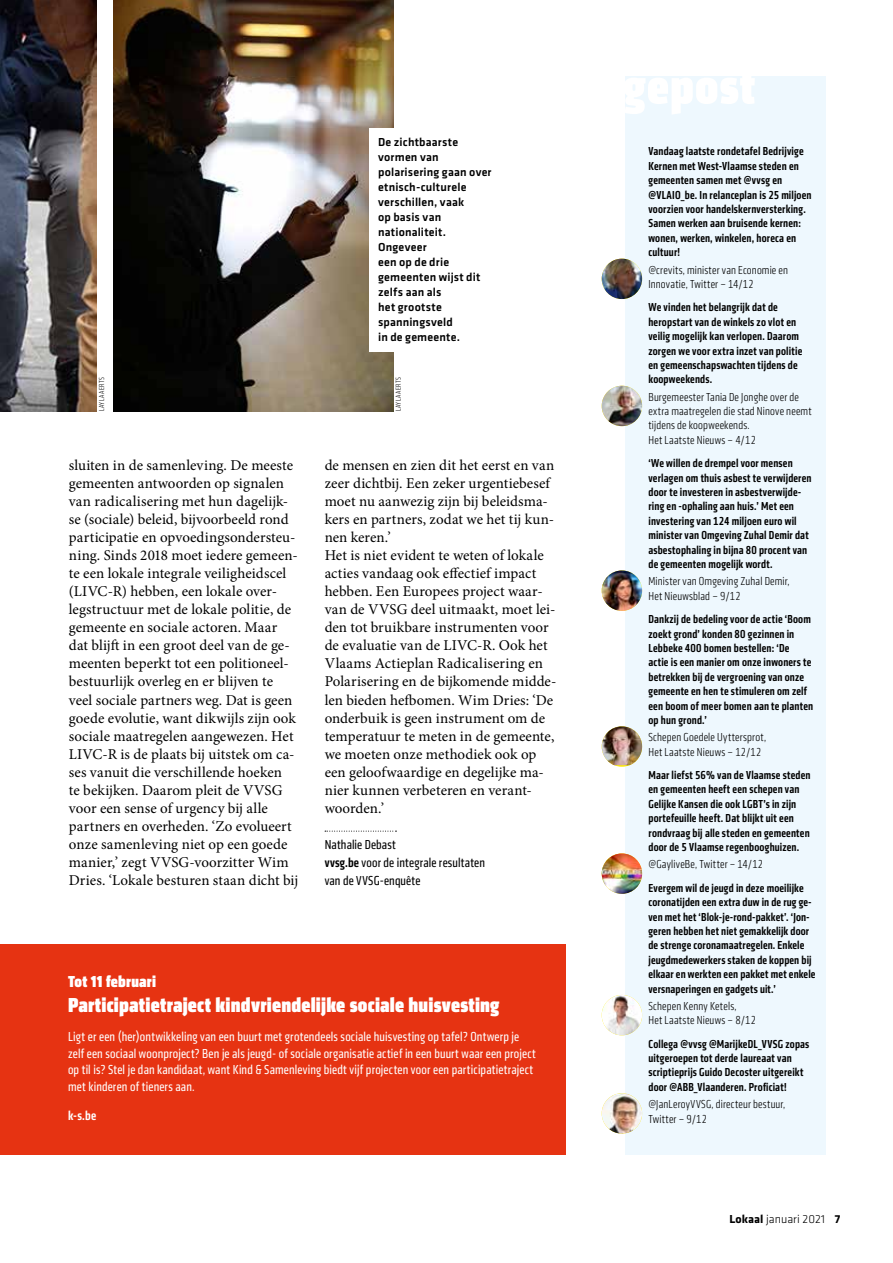
<style>
.page{position:relative;width:893px;height:1263px;background:#fff}
.page>*{position:absolute;margin:0;border:0;box-sizing:border-box;transform-origin:0 0}
.t1{font:900 condensed 21px "Klavika Display";letter-spacing:.01em;color:#fff}
.t2{font:900 condensed 16.5px "Klavika Display";letter-spacing:.015em;color:#fff}
.t3{font:15px/18px "Minion Pro";color:#000}
.t4{font:13.5px/16.5px "Klavika Condensed";letter-spacing:.015em;color:#fff}
.t5{font:13.5px/18px "Klavika Condensed";letter-spacing:.015em;color:#000}
.t6{font:500 13.5px "Klavika Condensed";color:#fff}
.t7{font:500 12px/14.4px "Klavika Condensed";letter-spacing:.015em;color:#000}
.t8{font:300 12px/14.4px "Klavika Condensed";letter-spacing:.015em;color:#000}
.t9{font:500 12px/15px "Klavika";letter-spacing:.015em;color:#000}
.t10{font:300 12px "Klavika";letter-spacing:.005em;color:#000}
.t11{font:300 7.5px "Klavika Condensed";letter-spacing:.04em;color:#000}
.s1{font-weight:500}
.s2{font-weight:700}
</style>
<div class="page">
<div style="left:625px;top:77px;width:200px;height:1077px;background:#eef8fe"></div>
<img style="left:602px;top:259px;width:40px;height:40px;border-radius:20px">
<img style="left:602px;top:386px;width:40px;height:40px;border-radius:20px">
<img style="left:602px;top:570px;width:40px;height:41px;border-radius:20px">
<svg style="left:602px;top:726px;width:40px;height:41px"></svg>
<img style="left:602px;top:726px;width:40px;height:39px">
<img style="left:602px;top:853px;width:40px;height:41px;border-radius:20px">
<img style="left:602px;top:995px;width:40px;height:40px;border-radius:20px">
<img style="left:602px;top:1093px;width:40px;height:40px;border-radius:20px">
<div style="left:0;top:944px;width:566px;height:210px;background:#e63312"></div>
<svg style="left:325px;top:831px;width:71px;height:1px"></svg>
<img style="left:0;top:0;width:97px;height:411px">
<img style="left:114px;top:0;width:279px;height:411px">
<div style="left:370px;top:128px;width:132px;height:224px;background:#fff"></div>
<p class="t9" style="left:378px;top:134px;width:115px">De zichtbaarste vormen van polarisering gaan over etnisch-culturele verschillen, vaak<br>op basis van nationaliteit.<br>Ongeveer<br>een op de drie gemeenten wijst dit zelfs aan als<br>het grootste spanningsveld<br>in de gemeente.</p>
<p class="t11" style="left:98px;top:411px;width:35px;rotate:-90deg">LAYLA AERTS</p>
<p class="t11" style="left:394px;top:411px;width:35px;rotate:-90deg">LAYLA AERTS</p>
<p class="t3" style="left:69px;top:457px;width:231px">sluiten in de samenleving. De meeste gemeenten antwoorden op signalen van radicalisering met hun dagelijk&shy;se (sociale) beleid, bijvoorbeeld rond participatie en opvoedingsondersteu&shy;ning. Sinds 2018 moet iedere gemeen&shy;te een lokale integrale veiligheidscel (LIVC-R) hebben, een lokale over&shy;legstructuur met de lokale politie, de gemeente en sociale actoren. Maar dat blijft in een groot deel van de ge&shy;meenten beperkt tot een politioneel&shy;bestuurlijk overleg en er blijven te veel sociale partners weg. Dat is geen goede evolutie, want dikwijls zijn ook sociale maatregelen aangewezen. Het LIVC-R is de plaats bij uitstek om ca&shy;ses vanuit die verschillende hoeken<br>te bekijken. Daarom pleit de VVSG voor een sense of urgency bij alle partners en overheden. ‘Zo evolueert onze samenleving niet op een goede manier,’ zegt VVSG-voorzitter Wim Dries. ‘Lokale besturen staan dicht bij</p>
<p class="t3" style="left:325px;top:457px;width:233px">de mensen en zien dit het eerst en van zeer dichtbij. Een zeker urgentiebesef moet nu aanwezig zijn bij beleidsma&shy;kers en partners, zodat we het tij kun&shy;nen keren.’<br>Het is niet evident te weten of lokale acties vandaag ook effectief impact hebben. Een Europees project waar&shy;van de VVSG deel uitmaakt, moet lei&shy;den tot bruikbare instrumenten voor de evaluatie van de LIVC-R. Ook het Vlaams Actieplan Radicalisering en Polarisering en de bijkomende midde&shy;len bieden hefbomen. Wim Dries: ‘De onderbuik is geen instrument om de temperatuur te meten in de gemeente, we moeten onze methodiek ook op een geloofwaardige en degelijke ma&shy;nier kunnen verbeteren en verant&shy;woorden.’</p>
<p class="t5" style="left:325px;top:835px;width:162px">Nathalie Debast<br><span class="s1">vvsg.be</span> voor de integrale resultaten van de VVSG-enquête</p>
<h2 class="t2" style="left:68px;top:971px;width:90px">Tot 11 februari</h2>
<h1 class="t1" style="left:68px;top:993px;width:433px">Participatietraject kindvriendelijke sociale huisvesting</h1>
<p class="t4" style="left:68px;top:1028px;width:469px">Ligt er een (her)ontwikkeling van een buurt met grotendeels sociale huisvesting op tafel? Ontwerp je zelf een sociaal woonproject? Ben je als jeugd- of sociale organisatie actief in een buurt waar een project op til is? Stel je dan kandidaat, want Kind &amp; Samenleving biedt vijf projecten voor een participatietraject met kinderen of tieners aan.</p>
<p class="t6" style="left:68px;top:1107px;width:30px">k-s.be</p>
<p class="t7" style="left:648px;top:144px;width:165px">Vandaag laatste rondetafel Bedrijvige Kernen met West-Vlaamse steden en gemeenten samen met @vvsg en @VLAIO_be. In relanceplan is 25 miljoen voorzien voor handelskernversterking.<br>Samen werken aan bruisende kernen: wonen, werken, winkelen, horeca en cultuur!</p>
<p class="t8" style="left:648px;top:263px;width:141px">@crevits, minister van Economie en<br>Innovatie, Twitter – 14/12</p>
<p class="t7" style="left:648px;top:300px;width:155px">We vinden het belangrijk dat de heropstart van de winkels zo vlot en veilig mogelijk kan verlopen. Daarom zorgen we voor extra inzet van politie en gemeenschapswachten tijdens de koopweekends.</p>
<p class="t8" style="left:648px;top:390px;width:165px">Burgemeester Tania De Jonghe over de extra maatregelen die stad Ninove neemt tijdens de koopweekends.<br>Het Laatste Nieuws – 4/12</p>
<p class="t7" style="left:648px;top:456px;width:165px">‘We willen de drempel voor mensen verlagen om thuis asbest te verwijderen door te investeren in asbestverwijde&shy;ring en -ophaling aan huis.’ Met een investering van 124 miljoen euro wil minister van Omgeving Zuhal Demir dat asbestophaling in bijna 80 procent van de gemeenten mogelijk wordt.</p>
<p class="t8" style="left:648px;top:574px;width:143px">Minister van Omgeving Zuhal Demir,<br>Het Nieuwsblad – 9/12</p>
<p class="t7" style="left:648px;top:612px;width:166px">Dankzij de bedeling voor de actie ‘Boom zoekt grond’ konden 80 gezinnen in Lebbeke 400 bomen bestellen: ‘De<br>actie is een manier om onze inwoners te betrekken bij de vergroening van onze gemeente en hen te stimuleren om zelf een boom of meer bomen aan te planten op hun grond.’</p>
<p class="t8" style="left:648px;top:730px;width:119px">Schepen Goedele Uyttersprot,<br>Het Laatste Nieuws – 12/12</p>
<p class="t7" style="left:648px;top:768px;width:164px">Maar liefst 56% van de Vlaamse steden en gemeenten heeft een schepen van Gelijke Kansen die ook LGBT’s in zijn portefeuille heeft. Dat blijkt uit een rondvraag bij alle steden en gemeenten door de 5 Vlaamse regenbooghuizen.</p>
<p class="t8" style="left:648px;top:857px;width:116px">@GayliveBe, Twitter – 14/12</p>
<p class="t7" style="left:648px;top:880px;width:169px">Evergem wil de jeugd in deze moeilijke coronatijden een extra duw in de rug ge&shy;ven met het ‘Blok-je-rond-pakket’. ‘Jon&shy;geren hebben het niet gemakkelijk door de strenge coronamaatregelen. Enkele jeugdmedewerkers staken de koppen bij elkaar en werkten een pakket met enkele versnaperingen en gadgets uit.’</p>
<p class="t8" style="left:648px;top:999px;width:109px">Schepen Kenny Ketels,<br>Het Laatste Nieuws – 8/12</p>
<p class="t7" style="left:648px;top:1036px;width:162px">Collega @vvsg @MarijkeDL_VVSG zopas uitgeroepen tot derde laureaat van scriptieprijs Guido Decoster uitgereikt door @ABB_Vlaanderen. Proficiat!</p>
<p class="t8" style="left:648px;top:1097px;width:138px">@JanLeroyVVSG, directeur bestuur,<br>Twitter – 9/12</p>
<p class="t10" style="left:729px;top:1212px;width:113px"><span class="s2">Lokaal</span> januari 2021 <span class="s2">7</span></p>
</div>
